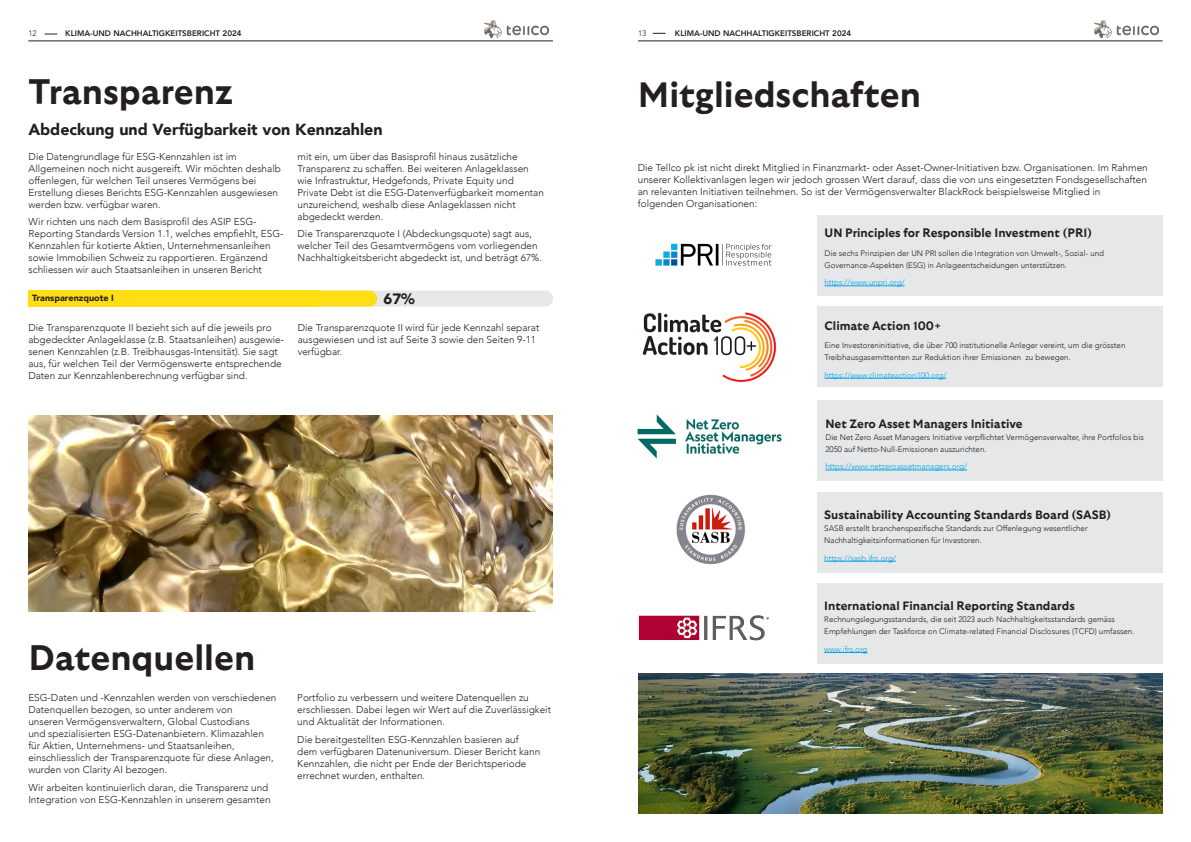
<style>
.page{position:relative;width:1191px;height:842px;background:#fff}
.page>*{position:absolute;margin:0;border:0;box-sizing:border-box;transform-origin:0 0}
.t1{font:700 35px "GT Ultra";color:#231f20}
.t2{font:900 16px "Avenir";color:#231f20}
.t3{font:900 15px "Avenir";color:#231f20}
.BASIC{font:700 12px "GT Ultra";color:#231f20}
.NO_SPACE{font:300 10px/12px "Avenir";color:#231f20}
.BASIC-2{font:300 10px/12px "Avenir";color:#231f20}
.NO_SPACE-2{font:900 9px "Avenir";color:#231f20}
.BASIC-3{font:300 8px/12px "Avenir";color:#231f20}
.BASIC-4{font:300 8px "Avenir";color:#00a4e7}
.t4{font:800 8px "Avenir";color:#231f20}
</style>
<div class="page">
<svg style="left:45px;top:34px;width:12px;height:1px"></svg>
<svg style="left:653px;top:33px;width:12px;height:1px"></svg>
<hr style="left:638px;top:41px;width:524px;height:1px;background:#231f20">
<hr style="left:28px;top:41px;width:525px;height:1px;background:#231f20">
<img style="left:485px;top:21px;width:63px;height:16px">
<img style="left:1094px;top:21px;width:64px;height:16px">
<div style="left:29px;top:290px;width:524px;height:17px;background:#e6e7e9;border-radius:8px"></div>
<div style="left:290px;top:290px;width:87px;height:17px;background:#ffde14;border-radius:8px"></div>
<div style="left:28px;top:290px;width:290px;height:17px;background:#ffde14"></div>
<img style="left:29px;top:416px;width:524px;height:195px">
<img style="left:655px;top:243px;width:117px;height:23px">
<div style="left:817px;top:215px;width:345px;height:81px;background:#e6e7e9"></div>
<hr style="left:824px;top:286px;width:80px;height:1px;background:#00a4e7">
<div style="left:817px;top:400px;width:345px;height:81px;background:#e6e7e9"></div>
<hr style="left:825px;top:470px;width:142px;height:1px;background:#00a4e7">
<img style="left:637px;top:414px;width:145px;height:45px">
<img style="left:638px;top:673px;width:524px;height:141px">
<div style="left:817px;top:492px;width:345px;height:80px;background:#e6e7e9"></div>
<hr style="left:824px;top:561px;width:72px;height:1px;background:#00a4e7">
<img style="left:676px;top:494px;width:69px;height:71px">
<div style="left:817px;top:583px;width:345px;height:80px;background:#e6e7e9"></div>
<hr style="left:824px;top:652px;width:43px;height:1px;background:#00a4e7">
<img style="left:638px;top:615px;width:131px;height:26px">
<div style="left:817px;top:306px;width:345px;height:80px;background:#e6e7e9"></div>
<hr style="left:824px;top:378px;width:122px;height:1px;background:#00a4e7">
<img style="left:642px;top:312px;width:135px;height:71px">
<p class="BASIC-3" style="left:28px;top:28px;width:10px">12</p>
<p class="t4" style="left:65px;top:27px;width:178px">KLIMA-UND NACHHALTIGKEITSBERICHT 2024</p>
<p class="BASIC-3" style="left:638px;top:28px;width:10px">13</p>
<p class="t4" style="left:675px;top:27px;width:178px">KLIMA-UND NACHHALTIGKEITSBERICHT 2024</p>
<h1 class="t1" style="left:28px;top:72px;width:206px">Transparenz</h1>
<h2 class="t2" style="left:28px;top:115px;width:356px">Abdeckung und Verfügbarkeit von Kennzahlen</h2>
<p class="NO_SPACE" style="left:29px;top:150px;width:254px">Die Datengrundlage für ESG-Kennzahlen ist im Allgemeinen noch nicht ausgereift. Wir möchten deshalb offenlegen, für welchen Teil unseres Vermögens bei Erstellung dieses Berichts ESG-Kennzahlen ausgewiesen werden bzw. verfügbar waren.</p>
<p class="NO_SPACE" style="left:29px;top:215px;width:256px">Wir richten uns nach dem Basisprofil des ASIP ESG-Reporting Standards Version 1.1, welches empfiehlt, ESG-Kennzahlen für kotierte Aktien, Unternehmensanleihen sowie Immobilien Schweiz zu rapportieren. Ergänzend schliessen wir auch Staatsanleihen in unseren Bericht</p>
<p class="NO_SPACE" style="left:297px;top:150px;width:248px">mit ein, um über das Basisprofil hinaus zusätzliche Transparenz zu schaffen. Bei weiteren Anlageklassen wie Infrastruktur, Hedgefonds, Private Equity und Private Debt ist die ESG-Datenverfügbarkeit momentan unzureichend, weshalb diese Anlageklassen nicht abgedeckt werden.</p>
<p class="NO_SPACE" style="left:297px;top:227px;width:246px">Die Transparenzquote I (Abdeckungsquote) sagt aus, welcher Teil des Gesamtvermögens vom vorliegenden<br>Nachhaltigkeitsbericht abgedeckt ist, und beträgt 67%.</p>
<h2 class="t3" style="left:383px;top:286px;width:33px">67%</h2>
<p class="NO_SPACE-2" style="left:32px;top:290px;width:83px">Transparenzquote I</p>
<p class="BASIC-2" style="left:28px;top:321px;width:257px">Die Transparenzquote II bezieht sich auf die jeweils pro abgedeckter Anlageklasse (z.B. Staatsanleihen) ausgewie&shy;senen Kennzahlen (z.B. Treibhausgas-Intensität). Sie sagt aus, für welchen Teil der Vermögenswerte entsprechende Daten zur Kennzahlenberechnung verfügbar sind.</p>
<p class="BASIC-2" style="left:298px;top:321px;width:243px">Die Transparenzquote II wird für jede Kennzahl separat ausgewiesen und ist auf Seite 3 sowie den Seiten 9-11 verfügbar.</p>
<h2 class="t1" style="left:28px;top:639px;width:228px">Datenquellen</h2>
<p class="BASIC-2" style="left:28px;top:691px;width:250px">ESG-Daten und -Kennzahlen werden von verschiedenen Datenquellen bezogen, so unter anderem von<br>unseren Vermögensverwaltern, Global Custodians<br>und spezialisierten ESG-Datenanbietern. Klimazahlen für Aktien, Unternehmens- und Staatsanleihen, einschliesslich der Transparenzquote für diese Anlagen, wurden von Clarity AI bezogen.</p>
<p class="BASIC-2" style="left:28px;top:781px;width:244px">Wir arbeiten kontinuierlich daran, die Transparenz und<br>Integration von ESG-Kennzahlen in unserem gesamten</p>
<p class="BASIC-2" style="left:297px;top:691px;width:255px">Portfolio zu verbessern und weitere Datenquellen zu erschliessen. Dabei legen wir Wert auf die Zuverlässigkeit und Aktualität der Informationen.</p>
<p class="BASIC-2" style="left:297px;top:733px;width:244px">Die bereitgestellten ESG-Kennzahlen basieren auf dem verfügbaren Datenuniversum. Dieser Bericht kann Kennzahlen, die nicht per Ende der Berichtsperiode errechnet wurden, enthalten.</p>
<h1 class="t1" style="left:638px;top:76px;width:284px">Mitgliedschaften</h1>
<p class="NO_SPACE" style="left:638px;top:161px;width:511px">Die Tellco pk ist nicht direkt Mitglied in Finanzmarkt- oder Asset-Owner-Initiativen bzw. Organisationen. Im Rahmen unserer Kollektivanlagen legen wir jedoch grossen Wert darauf, dass die von uns eingesetzten Fondsgesellschaften an relevanten Initiativen teilnehmen. So ist der Vermögensverwalter BlackRock beispielsweise Mitglied in folgenden Organisationen:</p>
<p class="BASIC" style="left:824px;top:226px;width:269px">UN Principles for Responsible Investment (PRI)</p>
<p class="BASIC-3" style="left:824px;top:247px;width:281px">Die sechs Prinzipien der UN PRI sollen die Integration von Umwelt-, Sozial- und<br>Governance-Aspekten (ESG) in Anlageentscheidungen unterstützen.</p>
<p class="BASIC-4" style="left:824px;top:278px;width:82px">https://www.unpri.org/</p>
<p class="BASIC" style="left:824px;top:319px;width:118px">Climate Action 100+</p>
<p class="BASIC-3" style="left:824px;top:339px;width:302px">Eine Investoreninitiative, die über 700 institutionelle Anleger vereint, um die grössten<br>Treibhausgasemittenten zur Reduktion ihrer Emissionen zu bewegen.</p>
<p class="BASIC-4" style="left:824px;top:370px;width:123px">https://www.climateaction100.org/</p>
<p class="BASIC" style="left:825px;top:417px;width:199px">Net Zero Asset Managers Initiative</p>
<p class="BASIC-3" style="left:825px;top:431px;width:320px">Die Net Zero Asset Managers Initiative verpflichtet Vermögensverwalter, ihre Portfolios bis<br>2050 auf Netto-Null-Emissionen auszurichten.</p>
<p class="BASIC-4" style="left:825px;top:462px;width:143px">https://www.netzeroassetmanagers.org/</p>
<p class="BASIC" style="left:824px;top:508px;width:288px">Sustainability Accounting Standards Board (SASB)</p>
<p class="BASIC-3" style="left:824px;top:522px;width:265px">SASB erstellt branchenspezifische Standards zur Offenlegung wesentlicher<br>Nachhaltigkeitsinformationen für Investoren.</p>
<p class="BASIC-4" style="left:824px;top:553px;width:73px">https://sasb.ifrs.org/</p>
<p class="BASIC" style="left:824px;top:600px;width:252px">International Financial Reporting Standards</p>
<p class="BASIC-3" style="left:824px;top:613px;width:312px">Rechnungslegungsstandards, die seit 2023 auch Nachhaltigkeitsstandards gemäss<br>Empfehlungen der Taskforce on Climate-related Financial Disclosures (TCFD) umfassen.</p>
<p class="BASIC-4" style="left:824px;top:644px;width:45px">www.ifrs.org</p>
</div>
